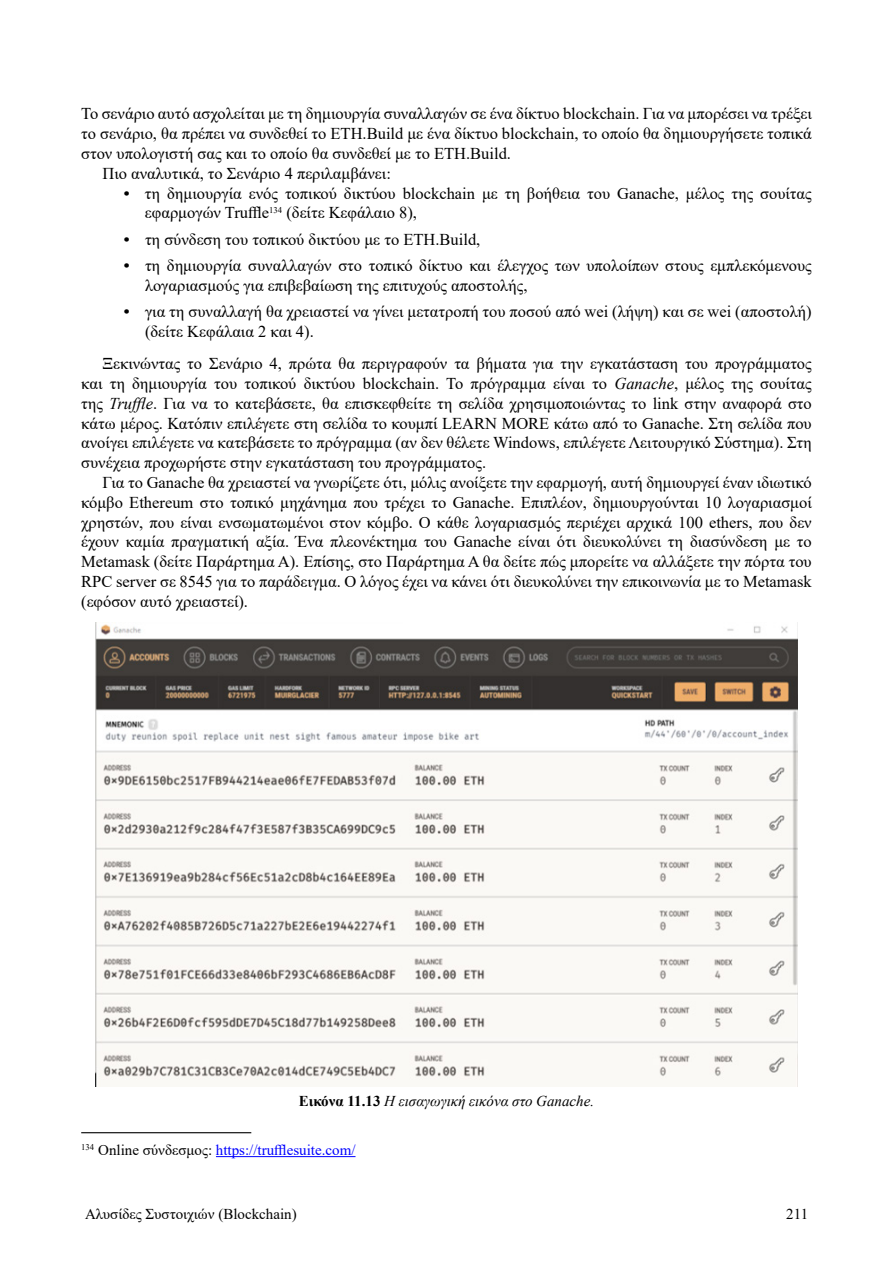
<style>
.page{position:relative;width:893px;height:1263px;background:#fff}
.page>*{position:absolute;margin:0;border:0;box-sizing:border-box;transform-origin:0 0}
.t1{font:16.5px/19.8px "Times New Roman";color:#000}
.t2{font:15px "Times New Roman";color:#00f}
.t3{font:italic 15px "Times New Roman";color:#000}
.t4{font:15px "Times New Roman";color:#000}
.s1{font-weight:700}
.s2{font-style:italic}
.s3{font-weight:700;font-style:normal}
.s4{color:#000}
</style>
<div class="page">
<hr style="left:81px;top:1132px;width:170px;height:1px;background:#000">
<hr style="left:216px;top:1156px;width:139px;height:1px;background:#00f">
<img style="left:95px;top:622px;width:703px;height:464px">
<p class="t1" style="left:81px;top:103px;width:732px">Το σενάριο αυτό ασχολείται με τη δημιουργία συναλλαγών σε ένα δίκτυο blockchain. Για να μπορέσει να τρέξει</p>
<p class="t1" style="left:81px;top:123px;width:732px">το σενάριο, θα πρέπει να συνδεθεί το ETH.Build με ένα δίκτυο blockchain, το οποίο θα δημιουργήσετε τοπικά</p>
<p class="t1" style="left:81px;top:143px;width:431px">στον υπολογιστή σας και το οποίο θα συνδεθεί με το ETH.Build.</p>
<p class="t1" style="left:102px;top:163px;width:290px">Πιο αναλυτικά, το Σενάριο 4 περιλαμβάνει:</p>
<p class="t1" style="left:145px;top:183px;width:668px;text-indent:-21px"><span class="s1">•</span> τη δημιουργία ενός τοπικού δικτύου blockchain με τη βοήθεια του Ganache, μέλος της σουίτας εφαρμογών Truffle<sup>134</sup> (δείτε Κεφάλαιο 8),</p>
<p class="t1" style="left:124px;top:229px;width:358px"><span class="s1">•</span> τη σύνδεση του τοπικού δικτύου με το ETH.Build,</p>
<p class="t1" style="left:145px;top:255px;width:668px;text-indent:-21px"><span class="s1">•</span> τη δημιουργία συναλλαγών στο τοπικό δίκτυο και έλεγχος των υπολοίπων στους εμπλεκόμενους λογαριασμούς για επιβεβαίωση της επιτυχούς αποστολής,</p>
<p class="t1" style="left:145px;top:301px;width:668px;text-indent:-21px"><span class="s1">•</span> για τη συναλλαγή θα χρειαστεί να γίνει μετατροπή του ποσού από wei (λήψη) και σε wei (αποστολή) (δείτε Κεφάλαια 2 και 4).</p>
<p class="t1" style="left:81px;top:353px;width:732px;text-align:justify;text-indent:21px">Ξεκινώντας το Σενάριο 4, πρώτα θα περιγραφούν τα βήματα για την εγκατάσταση του προγράμματος και τη δημιουργία του τοπικού δικτύου blockchain. Το πρόγραμμα είναι το <span class="s2">Ganache</span>, μέλος της σουίτας της <span class="s2">Truffle</span>. Για να το κατεβάσετε, θα επισκεφθείτε τη σελίδα χρησιμοποιώντας το link στην αναφορά στο κάτω μέρος. Κατόπιν επιλέγετε στη σελίδα το κουμπί LEARN MORE κάτω από το Ganache. Στη σελίδα που ανοίγει επιλέγετε να κατεβάσετε το πρόγραμμα (αν δεν θέλετε Windows, επιλέγετε Λειτουργικό Σύστημα). Στη συνέχεια προχωρήστε στην εγκατάσταση του προγράμματος.</p>
<p class="t1" style="left:81px;top:472px;width:732px;text-align:justify;text-indent:21px">Για το Ganache θα χρειαστεί να γνωρίζετε ότι, μόλις ανοίξετε την εφαρμογή, αυτή δημιουργεί έναν ιδιωτικό κόμβο Ethereum στο τοπικό μηχάνημα που τρέχει το Ganache. Επιπλέον, δημιουργούνται 10 λογαριασμοί χρηστών, που είναι ενσωματωμένοι στον κόμβο. Ο κάθε λογαριασμός περιέχει αρχικά 100 ethers, που δεν έχουν καμία πραγματική αξία. Ένα πλεονέκτημα του Ganache είναι ότι διευκολύνει τη διασύνδεση με το Metamask (δείτε Παράρτημα Α). Επίσης, στο Παράρτημα Α θα δείτε πώς μπορείτε να αλλάξετε την πόρτα του RPC server σε 8545 για το παράδειγμα. Ο λόγος έχει να κάνει ότι διευκολύνει την επικοινωνία με το Metamask (εφόσον αυτό χρειαστεί).</p>
<p class="t3" style="left:299px;top:1090px;width:297px"><span class="s3">Εικόνα 11.13</span> H εισαγωγική εικόνα στο Ganache.</p>
<p class="t2" style="left:81px;top:1139px;width:276px"><sup>134</sup> <span class="s4">Online σύνδεσμος:</span> https://trufflesuite.com/</p>
<p class="t4" style="left:85px;top:1203px;width:213px">Αλυσίδες Συστοιχιών (Blockchain)</p>
<p class="t4" style="left:786px;top:1203px;width:23px">211</p>
</div>
